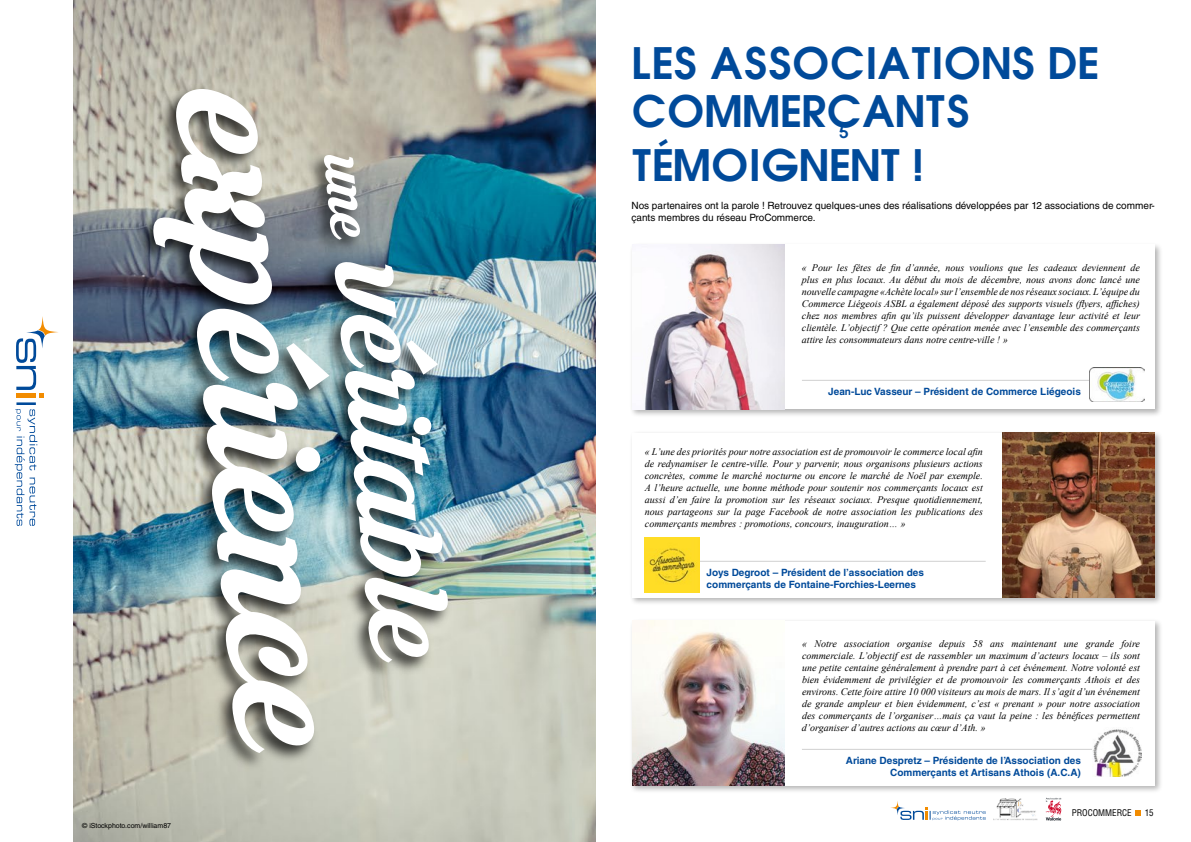
<style>
.page{position:relative;width:1191px;height:842px;background:#fff}
.page>*{position:absolute;margin:0;border:0;box-sizing:border-box;transform-origin:0 0}
.t1{font:700 40px/48px "Avant Garde";color:#004a9a}
.t2{font:italic 10px/12px "Times New Roman";color:#000;text-align:justify}
.t3{font:700 10px/12px "Helvetica LT Std";color:#004a9a}
.t4{font:10px/12px "Helvetica LT Std";color:#000}
.t5{font:condensed 9px "Helvetica LT Std";color:#000}
.t6{font:7px "Helvetica LT Std";color:#000}
</style>
<div class="page">
<div style="left:629px;top:242px;width:533px;height:175px;background:#000;opacity:.3"></div>
<div style="left:632px;top:245px;width:522px;height:164px;background:#fff"></div>
<div style="left:629px;top:430px;width:533px;height:175px;background:#000;opacity:.3"></div>
<div style="left:632px;top:433px;width:522px;height:164px;background:#fff"></div>
<div style="left:629px;top:618px;width:533px;height:175px;background:#000;opacity:.3"></div>
<div style="left:632px;top:621px;width:522px;height:164px;background:#fff"></div>
<img style="left:644px;top:245px;width:140px;height:164px">
<img style="left:1002px;top:433px;width:153px;height:164px">
<img style="left:632px;top:621px;width:152px;height:164px">
<hr style="left:802px;top:380px;width:290px;height:1px;background:#d0d0d0">
<hr style="left:695px;top:561px;width:290px;height:1px;background:#d0d0d0">
<hr style="left:802px;top:749px;width:290px;height:1px;background:#d0d0d0">
<img style="left:1089px;top:368px;width:55px;height:33px">
<img style="left:645px;top:538px;width:54px;height:54px">
<svg style="left:1135px;top:810px;width:6px;height:6px"></svg>
<svg style="left:890px;top:801px;width:95px;height:19px"></svg>
<svg style="left:1045px;top:798px;width:16px;height:22px"></svg>
<img style="left:993px;top:798px;width:45px;height:22px">
<img style="left:73px;top:0;width:522px;height:842px">
<svg style="left:15px;top:409px;width:22px;height:117px"></svg>
<svg style="left:16px;top:316px;width:42px;height:81px"></svg>
<hr style="left:16px;top:402px;width:20px;height:3px;background:#004a9a">
<img style="left:131px;top:81px;width:325px;height:694px">
<img style="left:153px;top:89px;width:295px;height:664px">
<img style="left:1093px;top:729px;width:48px;height:48px">
<p class="t6" style="left:82px;top:821px;width:90px">© iStockphoto.com/william87</p>
<h1 class="t1" style="left:631px;top:39px;width:468px">LES ASSOCIATIONS DE<br>COMMERÇANTS</h1>
<h1 class="t1" style="left:631px;top:141px;width:293px">TÉMOIGNENT !</h1>
<p class="t4" style="left:631px;top:200px;width:525px">Nos partenaires ont la parole ! Retrouvez quelques-unes des réalisations développées par 12 associations de commer&shy;çants membres du réseau ProCommerce.</p>
<p class="t2" style="left:802px;top:262px;width:339px">« Pour les fêtes de fin d’année, nous voulions que les cadeaux deviennent de plus en plus locaux. Au début du mois de décembre, nous avons donc lancé une nouvelle campagne «Achète local» sur l’ensemble de nosréseaux sociaux. L’équipe du Commerce Liégeois ASBL a également déposé des supports visuels (flyers, affiches) chez nos membres afin qu’ils puissent développer davantage leur activité et leur clientèle. L’objectif ? Que cette opération menée avec l’ensemble des commerçants attire les consommateurs dans notre centre-ville ! »</p>
<p class="t3" style="left:828px;top:385px;width:254px">Jean-Luc Vasseur – Président de Commerce Liégeois</p>
<p class="t2" style="left:645px;top:445px;width:339px">« L’une des priorités pour notre association est de promouvoir le commerce local afin de redynamiser le centre-ville. Pour y parvenir, nous organisons plusieurs actions concrètes, comme le marché nocturne ou encore le marché de Noël par exemple.<br>A l’heure actuelle, une bonne méthode pour soutenir nos commerçants locaux est aussi d’en faire la promotion sur les réseaux sociaux. Presque quotidiennement, nous partageons sur la page Facebook de notre association les publications des commerçants membres : promotions, concours, inauguration… »</p>
<p class="t3" style="left:706px;top:566px;width:219px">Joys Degroot – Président de l’association des commerçants de Fontaine-Forchies-Leernes</p>
<p class="t2" style="left:802px;top:638px;width:339px">« Notre association organise depuis 58 ans maintenant une grande foire commerciale. L’objectif est de rassembler un maximum d’acteurs locaux – ils sont une petite centaine généralement à prendre part à cet événement. Notre volonté est bien évidemment de privilégier et de promouvoir les commerçants Athois et des environs. Cette foire attire 10 000 visiteurs au mois de mars. Il s’agit d’un événement de grande ampleur et bien évidemment, c’est « prenant » pour notre association des commerçants de l’organiser…mais ça vaut la peine : les bénéfices permettent d’organiser d’autres actions au cœur d’Ath. »</p>
<p class="t3" style="left:846px;top:754px;width:237px;text-align:right">Ariane Despretz – Présidente de l’Association des<br>Commerçants et Artisans Athois (A.C.A)</p>
<p class="t5" style="left:1071px;top:807px;width:62px">PROCOMMERCE</p>
<p class="t5" style="left:1144px;top:807px;width:10px">15</p>
</div>
